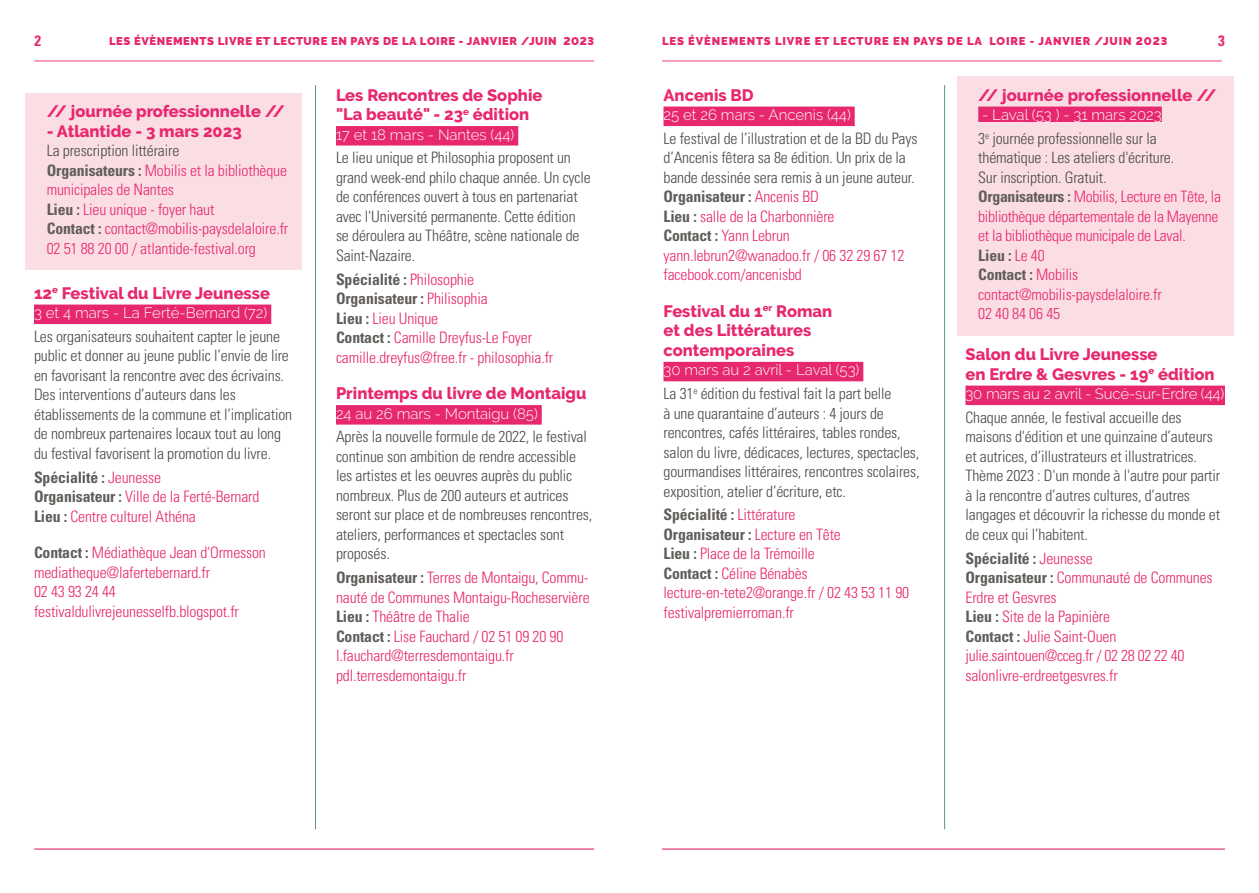
<style>
.page{position:relative;width:1259px;height:893px;background:#fff}
.page>*{position:absolute;margin:0;border:0;box-sizing:border-box;transform-origin:0 0}
.t1{font:800 16.5px/19.5px "Raleway";color:#e7276e}
.t2{font:300 condensed 15.75px/19.5px "Univers";letter-spacing:-.01em;color:#4a4a49}
.t3{font:300 condensed 15.75px/19.5px "Univers";letter-spacing:-.01em;color:#e7276e}
.t4{font:300 15px "Raleway";color:#fff}
.t5{font:700 condensed 15px "Univers";color:#e7276e}
.t6{font:900 11.25px "Raleway";letter-spacing:.05em;color:#e7276e}
.t7{font:900 11.25px "Raleway";letter-spacing:.075em;color:#e7276e}
.s1{color:#4a4a49}
.s2{font-weight:700;color:#605d5a}
.s3{color:#e7276e}
</style>
<div class="page">
<hr style="left:315px;top:85px;width:1px;height:744px;background:#5e9189">
<hr style="left:944px;top:85px;width:1px;height:744px;background:#5e9189">
<hr style="left:34px;top:60px;width:560px;height:2px;background:#ea5482">
<hr style="left:662px;top:60px;width:559px;height:2px;background:#ea5482">
<hr style="left:34px;top:848px;width:560px;height:2px;background:#e7276e">
<hr style="left:662px;top:848px;width:563px;height:2px;background:#e7276e">
<div style="left:26px;top:93px;width:276px;height:177px;background:#fbdee4"></div>
<div style="left:34px;top:305px;width:237px;height:19px;background:#e7276e"></div>
<div style="left:336px;top:126px;width:182px;height:20px;background:#e7276e"></div>
<div style="left:336px;top:405px;width:206px;height:20px;background:#e7276e"></div>
<div style="left:663px;top:107px;width:191px;height:19px;background:#e7276e"></div>
<div style="left:663px;top:362px;width:200px;height:19px;background:#e7276e"></div>
<div style="left:957px;top:77px;width:276px;height:59px;background:#fbdee4"></div>
<div style="left:978px;top:107px;width:183px;height:19px;background:#e7276e"></div>
<div style="left:957px;top:123px;width:276px;height:76px;background:#fbdee4"></div>
<div style="left:957px;top:181px;width:276px;height:154px;background:#fbdee4"></div>
<div style="left:965px;top:386px;width:260px;height:19px;background:#e7276e"></div>
<p class="t5" style="left:34px;top:31px;width:8px">2</p>
<p class="t6" style="left:109px;top:34px;width:486px">LES ÉVÈNEMENTS LIVRE ET LECTURE EN PAYS DE LA LOIRE - JANVIER /JUIN 2023</p>
<p class="t7" style="left:662px;top:34px;width:507px">LES ÉVÈNEMENTS LIVRE ET LECTURE EN PAYS DE LA LOIRE - JANVIER /JUIN 2023</p>
<p class="t5" style="left:1218px;top:31px;width:8px">3</p>
<p class="t1" style="left:47px;top:102px;width:240px">// journée professionnelle //</p>
<p class="t1" style="left:47px;top:121px;width:196px">- Atlantide - 3 mars 2023</p>
<p class="t3" style="left:47px;top:141px;width:243px"><span class="s1">La prescription littéraire<br></span><span class="s2">Organisateurs :</span> Mobilis et la bibliothèque municipales de Nantes<br><span class="s2">Lieu :</span> Lieu unique - foyer haut<br><span class="s2">Contact :</span> contact@mobilis-paysdelaloire.fr 02 51 88 20 00 / atlantide-festival.org</p>
<p class="t1" style="left:34px;top:283px;width:237px">12<sup>e</sup> Festival du Livre Jeunesse</p>
<p class="t4" style="left:34px;top:304px;width:235px">3 et 4 mars - La Ferté-Bernard (72)</p>
<p class="t2" style="left:34px;top:326px;width:260px">Les organisateurs souhaitent capter le jeune public et donner au jeune public l’envie de lire en favorisant la rencontre avec des écrivains.<br>Des interventions d’auteurs dans les établissements de la commune et l’implication de nombreux partenaires locaux tout au long du festival favorisent la promotion du livre.</p>
<p class="t3" style="left:34px;top:467px;width:227px"><span class="s2">Spécialité :</span> Jeunesse<br><span class="s2">Organisateur :</span> Ville de la Ferté-Bernard<br><span class="s2">Lieu :</span> Centre culturel Athéna</p>
<p class="t3" style="left:34px;top:543px;width:233px"><span class="s2">Contact :</span> Médiathèque Jean d'Ormesson mediatheque@lafertebernard.fr<br>02 43 93 24 44 festivaldulivrejeunesselfb.blogspot.fr</p>
<p class="t1" style="left:336px;top:85px;width:208px">Les Rencontres de Sophie "La beauté" - 23<sup>e</sup> édition</p>
<p class="t4" style="left:336px;top:126px;width:180px">17 et 18 mars - Nantes (44)</p>
<p class="t2" style="left:336px;top:148px;width:256px">Le lieu unique et Philosophia proposent un grand week-end philo chaque année. Un cycle de conférences ouvert à tous en partenariat avec l'Université permanente. Cette édition se déroulera au Théâtre, scène nationale de Saint-Nazaire.</p>
<p class="t3" style="left:336px;top:269px;width:219px"><span class="s2">Spécialité :</span> Philosophie<br><span class="s2">Organisateur :</span> Philisophia<br><span class="s2">Lieu :</span> Lieu Unique<br><span class="s2">Contact :</span> Camille Dreyfus-Le Foyer camille.dreyfus@free.fr - philosophia.fr</p>
<p class="t1" style="left:336px;top:384px;width:252px">Printemps du livre de Montaigu</p>
<p class="t4" style="left:336px;top:405px;width:203px">24 au 26 mars - Montaigu (85)</p>
<p class="t2" style="left:336px;top:427px;width:258px">Après la nouvelle formule de 2022, le festival continue son ambition de rendre accessible les artistes et les oeuvres auprès du public nombreux. Plus de 200 auteurs et autrices seront sur place et de nombreuses rencontres, ateliers, performances et spectacles sont proposés.</p>
<p class="t3" style="left:336px;top:568px;width:255px"><span class="s2">Organisateur :</span> Terres de Montaigu, Commu&shy;nauté de Communes Montaigu-Rocheservière <span class="s2">Lieu :</span> Théâtre de Thalie<br><span class="s2">Contact :</span> Lise Fauchard / 02 51 09 20 90 l.fauchard@terresdemontaigu.fr pdl.terresdemontaigu.fr</p>
<p class="t1" style="left:663px;top:85px;width:92px">Ancenis BD</p>
<p class="t4" style="left:663px;top:106px;width:189px">25 et 26 mars - Ancenis (44)</p>
<p class="t2" style="left:663px;top:129px;width:255px">Le festival de l’illustration et de la BD du Pays d’Ancenis fêtera sa 8e édition. Un prix de la bande dessinée sera remis à un jeune auteur.<br><span class="s2">Organisateur :</span> <span class="s3">Ancenis BD<br></span><span class="s2">Lieu :</span> <span class="s3">salle de la Charbonnière<br></span><span class="s2">Contact :</span> <span class="s3">Yann Lebrun yann.lebrun2@wanadoo.fr / 06 32 29 67 12 facebook.com/ancenisbd</span></p>
<p class="t1" style="left:663px;top:301px;width:170px">Festival du 1<sup>er</sup> Roman et des Littératures contemporaines</p>
<p class="t4" style="left:663px;top:361px;width:197px">30 mars au 2 avril - Laval (53)</p>
<p class="t2" style="left:663px;top:384px;width:258px">La 31<sup>e</sup> édition du festival fait la part belle<br>à une quarantaine d’auteurs : 4 jours de rencontres, cafés littéraires, tables rondes, salon du livre, dédicaces, lectures, spectacles, gourmandises littéraires, rencontres scolaires, exposition, atelier d’écriture, etc.</p>
<p class="t3" style="left:663px;top:505px;width:247px"><span class="s2">Spécialité :</span> Littérature<br><span class="s2">Organisateur :</span> Lecture en Tête<br><span class="s2">Lieu :</span> Place de la Trémoille<br><span class="s2">Contact :</span> Céline Bénabès lecture-en-tete2@orange.fr / 02 43 53 11 90 festivalpremierroman.fr</p>
<p class="t1" style="left:978px;top:85px;width:240px">// journée professionnelle //</p>
<p class="t4" style="left:982px;top:106px;width:181px">- Laval (53 ) - 31 mars 2023</p>
<p class="t3" style="left:978px;top:129px;width:244px"><span class="s1">3</span><sup>e</sup> <span class="s1">journée professionnelle sur la thématique : Les ateliers d'écriture.<br>Sur inscription. Gratuit.<br></span><span class="s2">Organisateurs :</span> Mobilis, Lecture en Tête, la bibliothèque départementale de la Mayenne et la bibliothèque municipale de Laval.<br><span class="s2">Lieu :</span> Le 40<br><span class="s2">Contact :</span> Mobilis contact@mobilis-paysdelaloire.fr<br>02 40 84 06 45</p>
<p class="t1" style="left:965px;top:345px;width:251px">Salon du Livre Jeunesse<br>en Erdre &amp; Gesvres - 19<sup>e</sup> édition</p>
<p class="t4" style="left:965px;top:385px;width:260px">30 mars au 2 avril - Sucé-sur-Erdre (44)</p>
<p class="t2" style="left:965px;top:408px;width:256px">Chaque année, le festival accueille des maisons d'édition et une quinzaine d’auteurs et autrices, d’illustrateurs et illustratrices.<br>Thème 2023 : D'un monde à l'autre pour partir à la rencontre d’autres cultures, d’autres langages et découvrir la richesse du monde et de ceux qui l’habitent.</p>
<p class="t3" style="left:965px;top:548px;width:249px"><span class="s2">Spécialité :</span> Jeunesse<br><span class="s2">Organisateur :</span> Communauté de Communes<br>Erdre et Gesvres<br><span class="s2">Lieu :</span> Site de la Papinière<br><span class="s2">Contact :</span> Julie Saint-Ouen julie.saintouen@cceg.fr / 02 28 02 22 40 salonlivre-erdreetgesvres.fr</p>
</div>
